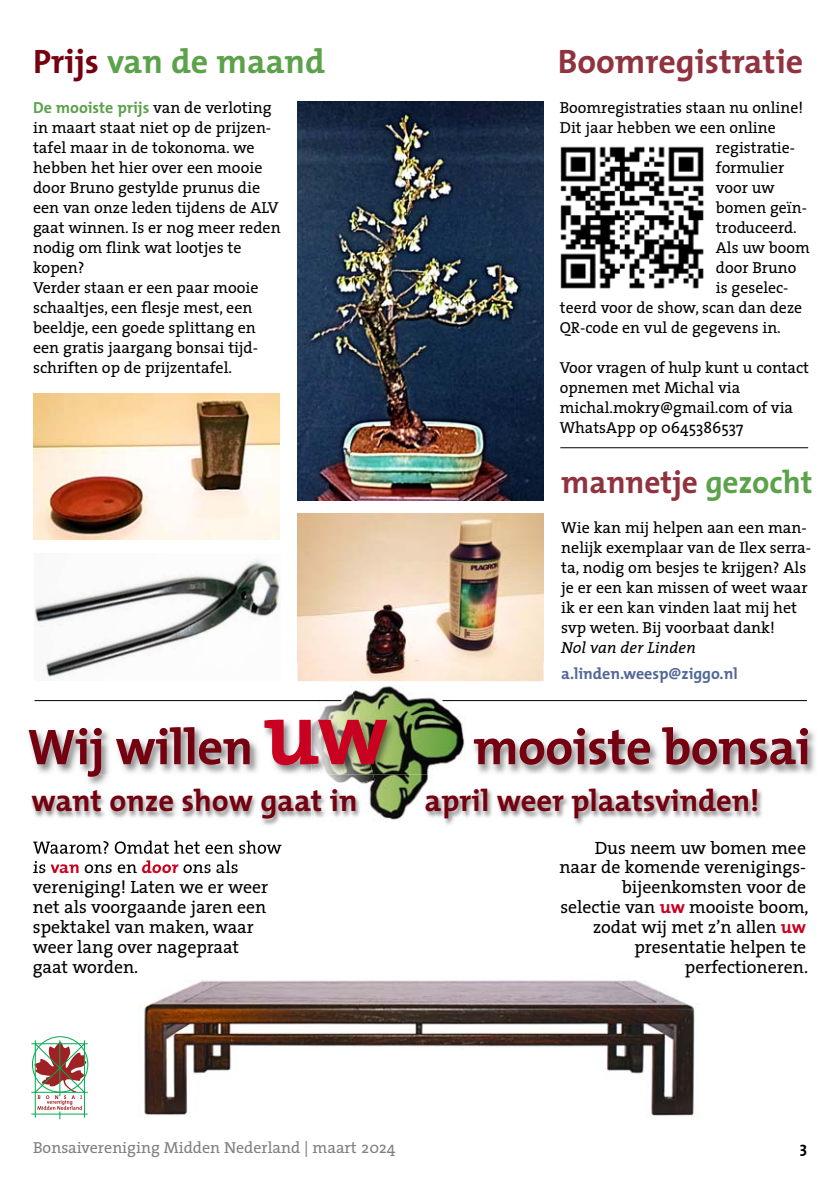
<style>
.page{position:relative;width:840px;height:1190px;background:#fff}
.page>*{position:absolute;margin:0;border:0;box-sizing:border-box;transform-origin:0 0}
.t1{font:700 50.6px "The Mix";letter-spacing:-.015em;color:#740010}
.t2{font:700 34px "The Mix";color:#90333f}
.t3{font:700 34px "The Mix";color:#5ba24b}
.t4{font:700 32px "The Mix";color:#90333f}
.t5{font:700 30.6px "The Mix";color:#740010}
.t6{font:17.8px/19.8px "The Serif";color:#000}
.t7{font:16px/20px "The Serif";color:#000}
.t8{font:16px "The Serif";color:#808080}
.t9{font:700 16px "The Mix";color:#5ba24b}
.t10{font:700 16px "The Mix";color:#536897}
.t11{font:italic 16px "The Serif";color:#000}
.t12{font:700 16px "The Mix";color:#000}
.s1{color:#740010}
.s2{font-family:"The Serif";font-weight:400;color:#000}
.s3{color:#5ba24b}
.s4{font-size:89.2px;color:#c90020}
.s5{font-family:"The Mix";font-weight:700;color:#c90020}
</style>
<div class="page">
<img style="left:298px;top:102px;width:245px;height:399px">
<img style="left:34px;top:393px;width:245px;height:146px">
<img style="left:298px;top:513px;width:245px;height:149px">
<img style="left:560px;top:146px;width:144px;height:143px">
<img style="left:138px;top:980px;width:557px;height:136px">
<img style="left:466px;top:662px;width:349px;height:112px">
<img style="left:29px;top:662px;width:282px;height:113px">
<img style="left:298px;top:662px;width:245px;height:19px">
<img style="left:373px;top:685px;width:93px;height:90px">
<img style="left:296px;top:688px;width:15px;height:64px">
<svg style="left:339px;top:678px;width:11px;height:3px"></svg>
<img style="left:311px;top:690px;width:62px;height:85px">
<img style="left:31px;top:775px;width:731px;height:94px">
<img style="left:33px;top:841px;width:120px;height:13px">
<svg style="left:34px;top:861px;width:11px;height:8px"></svg>
<img style="left:51px;top:864px;width:28px;height:5px">
<img style="left:85px;top:864px;width:52px;height:5px">
<img style="left:142px;top:860px;width:36px;height:9px">
<img style="left:184px;top:860px;width:54px;height:9px">
<img style="left:311px;top:775px;width:155px;height:46px">
<img style="left:317px;top:775px;width:57px;height:18px">
<svg style="left:86px;top:775px;width:14px;height:2px"></svg>
<div style="left:32px;top:1036px;width:56px;height:57px;border:1px solid #00ab4e;border-radius:50%"></div>
<hr style="left:35px;top:1040px;width:1px;height:78px;background:#00ab4e">
<hr style="left:60px;top:1040px;width:1px;height:56px;background:#00ab4e">
<hr style="left:84px;top:1040px;width:1px;height:78px;background:#00ab4e">
<hr style="left:31px;top:1043px;width:57px;height:1px;background:#00ab4e">
<hr style="left:31px;top:1092px;width:57px;height:1px;background:#00ab4e">
<hr style="left:31px;top:1114px;width:57px;height:1px;background:#00ab4e">
<svg style="left:34px;top:1042px;width:53px;height:77px"></svg>
<hr style="left:34px;top:700px;width:307px;height:1px;background:#000">
<hr style="left:443px;top:700px;width:364px;height:1px;background:#000">
<hr style="left:560px;top:447px;width:248px;height:1px;background:#000">
<img style="left:34px;top:559px;width:246px;height:121px">
<h2 class="t3" style="left:33px;top:49px;width:293px"><span class="s1">Prijs</span> van de maand</h2>
<p class="t9" style="left:33px;top:102px;width:240px">De mooiste prijs <span class="s2">van de verloting</span></p>
<p class="t7" style="left:33px;top:120px;width:249px">in maart staat niet op de prijzen - tafel maar in de tokonoma. we hebben het hier over een mooie door Bruno gestylde prunus die een van onze leden tijdens de ALV gaat winnen. Is er nog meer reden nodig om flink wat lootjes te kopen?<br>Verder staan er een paar mooie schaaltjes, een flesje mest, een beeldje, een goede splittang en een gratis jaargang bonsai tijd&shy;schriften op de prijzentafel.</p>
<h2 class="t2" style="left:558px;top:49px;width:247px">Boomregistratie</h2>
<p class="t7" style="left:560px;top:100px;width:245px">Boomregistraties staan nu online!</p>
<p class="t7" style="left:560px;top:120px;width:217px">Dit jaar hebben we een online</p>
<p class="t7" style="left:716px;top:140px;width:81px">registratie-</p>
<p class="t7" style="left:716px;top:160px;width:70px">formulier</p>
<p class="t7" style="left:716px;top:180px;width:60px">voor uw</p>
<p class="t7" style="left:716px;top:200px;width:92px">bomen geïn-</p>
<p class="t7" style="left:716px;top:220px;width:82px">troduceerd.</p>
<p class="t7" style="left:716px;top:240px;width:95px">Als uw boom</p>
<p class="t7" style="left:716px;top:260px;width:82px">door Bruno</p>
<p class="t7" style="left:716px;top:280px;width:74px">is geselec-</p>
<p class="t7" style="left:560px;top:300px;width:244px">teerd voor de show, scan dan deze</p>
<p class="t7" style="left:560px;top:320px;width:223px">QR-code en vul de gegevens in.</p>
<p class="t7" style="left:560px;top:360px;width:251px">Voor vragen of hulp kunt u contact opnemen met Michal via michal.mokry@gmail.com of via<br>WhatsApp op 0645386537</p>
<h3 class="t4" style="left:561px;top:470px;width:253px">mannetje <span class="s3">gezocht</span></h3>
<p class="t7" style="left:561px;top:520px;width:251px">Wie kan mij helpen aan een man&shy;nelijk exemplaar van de Ilex serra&shy;ta, nodig om besjes te krijgen? Als je er een kan missen of weet waar ik er een kan vinden laat mij het svp weten. Bij voorbaat dank!</p>
<p class="t11" style="left:561px;top:641px;width:136px">Nol van der Linden</p>
<p class="t10" style="left:561px;top:668px;width:178px">a.linden.weesp@ziggo.nl</p>
<h1 class="t1" style="left:27px;top:727px;width:785px">Wij willen <span class="s4">uw</span> mooiste bonsai</h1>
<h3 class="t5" style="left:32px;top:789px;width:327px">want onze show gaat in</h3>
<h3 class="t5" style="left:425px;top:789px;width:336px">april weer plaatsvinden!</h3>
<p class="t6" style="left:560px;top:840px;width:251px;text-align:right">Dus neem uw bomen mee naar de komende verenigings - bijeenkomsten voor de<br>selectie van <span class="s5">uw</span> mooiste boom, zodat wij met z’n allen <span class="s5">uw </span>presentatie helpen te perfectioneren.</p>
<p class="t6" style="left:33px;top:859px;width:237px">is <span class="s5">van</span> ons en <span class="s5">door</span> ons als vereniging! Laten we er weer net als voorgaande jaren een spek takel van maken, waar weer lang over nagepraat gaat worden.</p>
<p class="t8" style="left:33px;top:1141px;width:364px">Bonsaivereniging Midden Nederland | maart 2024</p>
<p class="t12" style="left:800px;top:1141px;width:9px">3</p>
</div>
